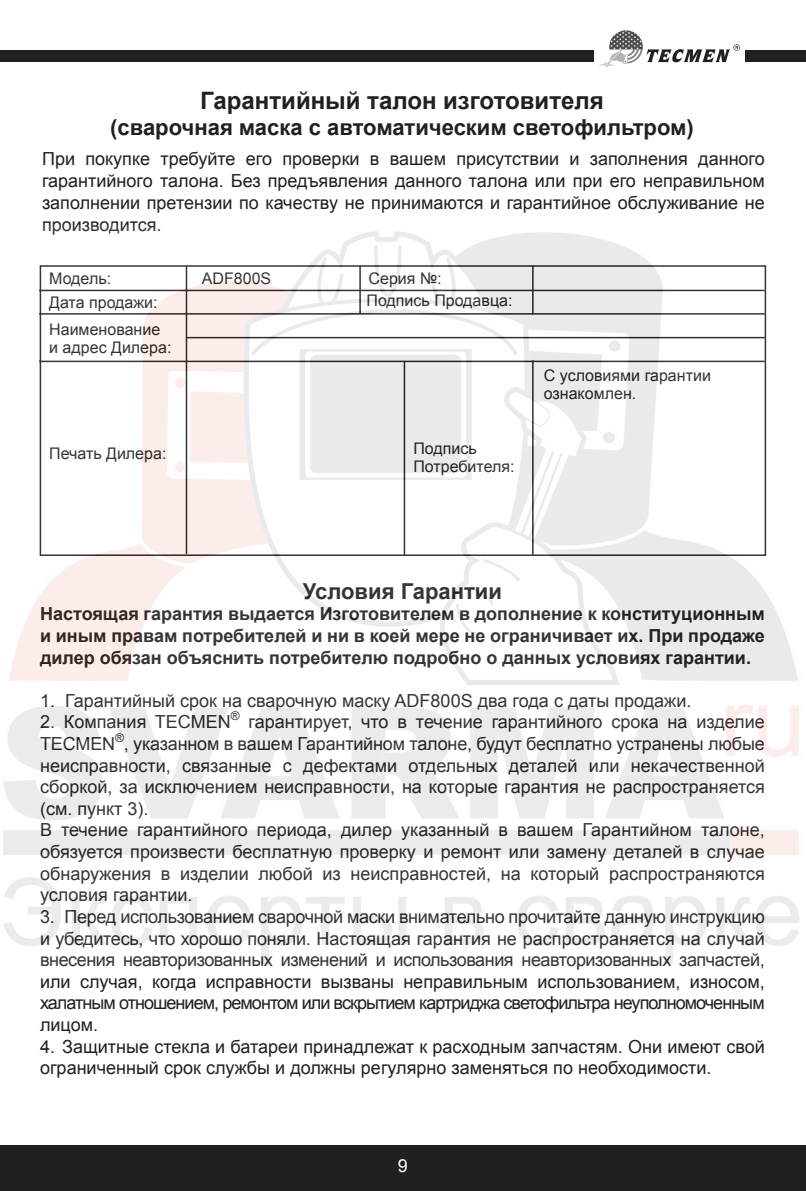
<style>
.page{position:relative;width:806px;height:1191px;background:#fff}
.page>*{position:absolute;margin:0;border:0;box-sizing:border-box;transform-origin:0 0}
.t1{font:700 24px "Arial";color:#231f20}
.t2{font:700 22px "Arial";color:#231f20}
.t3{font:18px/21.6px "Arial";color:#231f20;text-align:justify}
.t4{font:700 18px/21.6px "Arial";color:#231f20;text-align:justify}
.t5{font:18px "Arial";color:#fff}
.t6{font:16px/18.4px "Arial";color:#231f20}
</style>
<div class="page">
<div style="left:0;top:1145px;width:805px;height:46px;background:#231f20"></div>
<svg style="left:599px;top:30px;width:140px;height:38px"></svg>
<div style="left:0;top:51px;width:592px;height:11px;background:#231f20"></div>
<div style="left:744px;top:51px;width:61px;height:11px;background:#231f20"></div>
<img style="left:3px;top:231px;width:796px;height:733px">
<h1 class="t1" style="left:200px;top:84px;width:405px">Гарантийный талон изготовителя</h1>
<p class="t2" style="left:110px;top:113px;width:584px">(сварочная маска с автоматическим светофильтром)</p>
<p class="t3" style="left:42px;top:147px;width:723px">При покупке требуйте его проверки в вашем присутствии и заполнения данного гарантийного талона. Без предъявления данного талона или при его неправильном заполнении претензии по качеству не принимаются и гарантийное обслуживание не производится.</p>
<p class="t6" style="left:49px;top:269px;width:63px">Модель:</p>
<p class="t6" style="left:202px;top:269px;width:71px">ADF800S</p>
<p class="t6" style="left:368px;top:269px;width:75px">Серия №:</p>
<p class="t6" style="left:49px;top:293px;width:110px">Дата продажи:</p>
<p class="t6" style="left:366px;top:291px;width:147px">Подпись Продавца:</p>
<p class="t6" style="left:49px;top:320px;width:124px">Наименование и адрес Дилера:</p>
<p class="t6" style="left:49px;top:444px;width:119px">Печать Дилера:</p>
<p class="t6" style="left:413px;top:439px;width:103px">Подпись<br>Потребителя:</p>
<p class="t6" style="left:543px;top:366px;width:168px">С условиями гарантии ознакомлен.</p>
<p class="t2" style="left:303px;top:576px;width:200px">Условия Гарантии</p>
<p class="t4" style="left:40px;top:604px;width:726px">Настоящая гарантия выдается Изготовителем в дополнение к конституционным и иным правам потребителей и ни в коей мере не ограничивает их. При продаже дилер обязан объяснить потребителю подробно о данных условиях гарантии.</p>
<p class="t3" style="left:40px;top:690px;width:652px">1. Гарантийный срок на сварочную маску ADF800S два года с даты продажи.</p>
<p class="t3" style="left:40px;top:711px;width:726px;text-align:left">2. Компания TECMEN<sup>®</sup> гарантирует, что в течение гарантийного срока на изделие TECMEN<sup>®</sup>, указанном в вашем Гарантийном талоне, будут бесплатно устранены любые неисправности, связанные с дефектами отдельных деталей или некачественной сборкой, за исключением неисправности, на которые гарантия не распространяется (см. пункт 3).<br>В течение гарантийного периода, дилер указанный в вашем Гарантийном талоне, обязуется произвести бесплатную проверку и ремонт или замену деталей в случае обнаружения в изделии любой из неисправностей, на который распространяются условия гарантии.</p>
<p class="t3" style="left:40px;top:906px;width:725px">3. Перед использованием сварочной маски внимательно прочитайте данную инструкцию и убедитесь, что хорошо поняли. Настоящая гарантия не распространяется на случай внесения неавторизованных изменений и использования неавторизованных запчастей, или случая, когда исправности вызваны неправильным использованием, износом, халатным отношением, ремонтом или вскрытием картриджа светофильтра неуполномоченным лицом.</p>
<p class="t3" style="left:40px;top:1035px;width:725px">4. Защитные стекла и батареи принадлежат к расходным запчастям. Они имеют свой ограниченный срок службы и должны регулярно заменяться по необходимости.</p>
<p class="t5" style="left:398px;top:1153px;width:12px">9</p>
</div>
